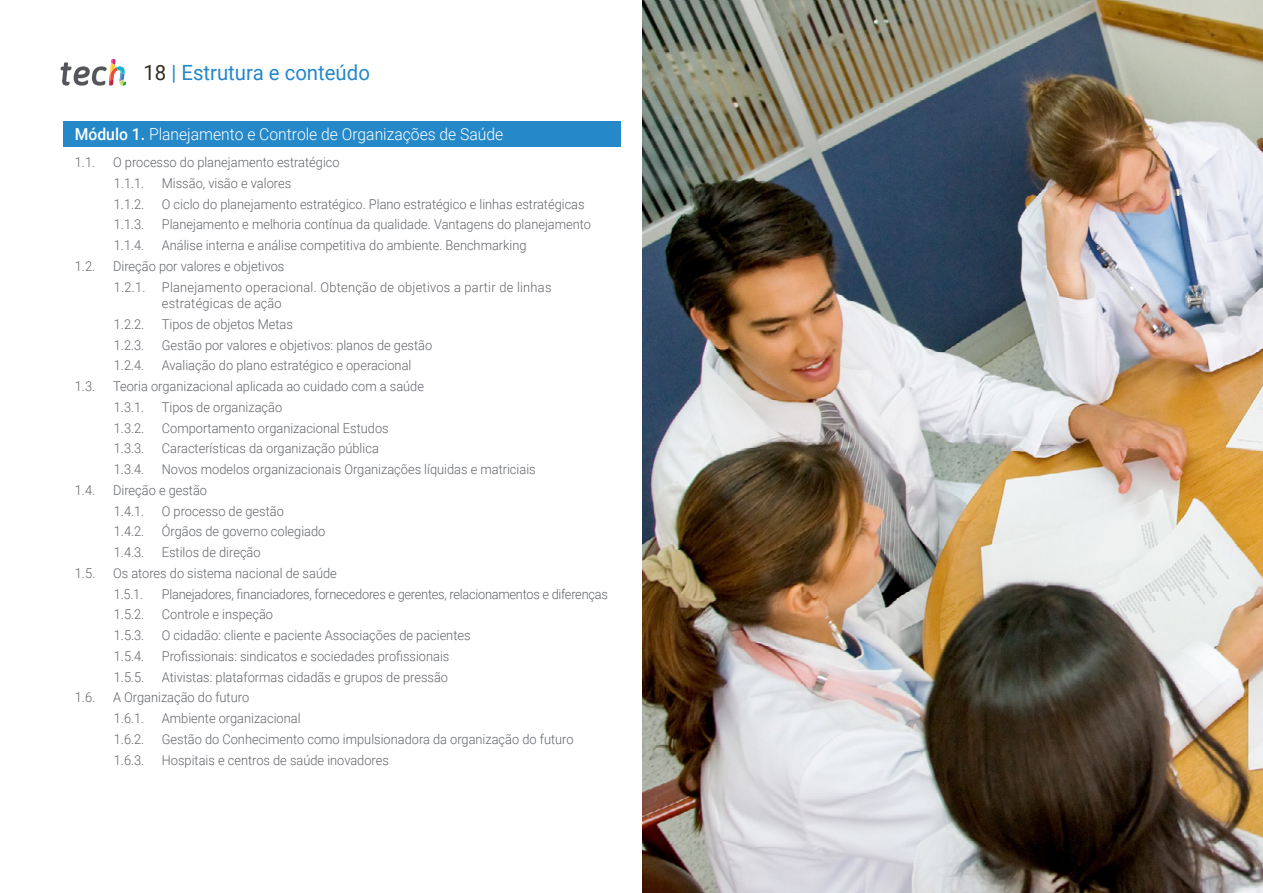
<style>
.page{position:relative;width:1263px;height:893px;background:#fff}
.page>*{position:absolute;margin:0;border:0;box-sizing:border-box;transform-origin:0 0}
.t1{font:21px "Roboto";color:#2488c9}
.t2{font:300 16.5px "Roboto";color:#fff;scale:.95 1}
.t3{font:300 13.5px/20.7px "Roboto";color:#61646a;scale:.95 1}
.t4{font:300 13.5px/20.7px "Roboto";letter-spacing:.02em;color:#61646a;scale:.95 1}
.t5{font:300 13.5px "Roboto";letter-spacing:-.02em;color:#61646a;scale:.95 1}
.s1{color:#312e20}
.s2{font-weight:500}
</style>
<div class="page">
<div style="left:64px;top:121px;width:557px;height:25px;background:#2488c9"></div>
<img style="left:642px;top:0;width:621px;height:893px">
<svg style="left:61px;top:59px;width:65px;height:27px"></svg>
<h1 class="t1" style="left:144px;top:57px;width:228px"><span class="s1">18</span> | Estrutura e conteúdo</h1>
<p class="t2" style="left:75px;top:123px;width:452px"><span class="s2">Módulo 1.</span> Planejamento e Controle de Organizações de Saúde</p>
<p class="t3" style="left:75px;top:151px;width:23px">1.1.</p>
<p class="t3" style="left:113px;top:151px;width:240px">O processo do planejamento estratégico<br>1.1.1.</p>
<p class="t3" style="left:162px;top:172px;width:138px">Missão, visão e valores</p>
<p class="t3" style="left:114px;top:193px;width:34px">1.1.2.</p>
<p class="t3" style="left:162px;top:193px;width:447px">O ciclo do planejamento estratégico. Plano estratégico e linhas estratégicas</p>
<p class="t3" style="left:114px;top:214px;width:34px">1.1.3.</p>
<p class="t3" style="left:162px;top:214px;width:453px">Planejamento e melhoria contínua da qualidade. Vantagens do planejamento</p>
<p class="t3" style="left:114px;top:234px;width:34px">1.1.4.</p>
<p class="t3" style="left:162px;top:234px;width:385px">Análise interna e análise competitiva do ambiente. Benchmarking</p>
<p class="t3" style="left:75px;top:255px;width:23px">1.2.</p>
<p class="t4" style="left:113px;top:255px;width:463px">Direção por valores e objetivos<br>1.2.1. Planejamento operacional. Obtenção de objetivos a partir de linhas</p>
<p class="t4" style="left:162px;top:292px;width:128px">estratégicas de ação</p>
<p class="t3" style="left:114px;top:313px;width:34px">1.2.2.</p>
<p class="t3" style="left:162px;top:313px;width:140px">Tipos de objetos Metas</p>
<p class="t3" style="left:114px;top:334px;width:34px">1.2.3.</p>
<p class="t3" style="left:162px;top:334px;width:286px">Gestão por valores e objetivos: planos de gestão</p>
<p class="t3" style="left:114px;top:355px;width:34px">1.2.4.</p>
<p class="t3" style="left:162px;top:355px;width:264px">Avaliação do plano estratégico e operacional</p>
<p class="t3" style="left:75px;top:375px;width:23px">1.3.</p>
<p class="t3" style="left:113px;top:375px;width:329px">Teoria organizacional aplicada ao cuidado com a saúde<br>1.3.1.</p>
<p class="t3" style="left:162px;top:396px;width:128px">Tipos de organização</p>
<p class="t3" style="left:114px;top:417px;width:34px">1.3.2.</p>
<p class="t3" style="left:162px;top:417px;width:240px">Comportamento organizacional Estudos</p>
<p class="t3" style="left:114px;top:438px;width:34px">1.3.3.</p>
<p class="t3" style="left:162px;top:438px;width:230px">Características da organização pública</p>
<p class="t3" style="left:114px;top:458px;width:34px">1.3.4.</p>
<p class="t3" style="left:162px;top:458px;width:395px">Novos modelos organizacionais Organizações líquidas e matriciais</p>
<p class="t3" style="left:75px;top:479px;width:23px">1.4.</p>
<p class="t3" style="left:113px;top:479px;width:100px">Direção e gestão<br>1.4.1.</p>
<p class="t3" style="left:162px;top:500px;width:130px">O processo de gestão</p>
<p class="t3" style="left:114px;top:521px;width:34px">1.4.2.</p>
<p class="t3" style="left:162px;top:521px;width:174px">Órgãos de governo colegiado</p>
<p class="t3" style="left:114px;top:541px;width:34px">1.4.3.</p>
<p class="t3" style="left:162px;top:541px;width:106px">Estilos de direção</p>
<p class="t3" style="left:75px;top:562px;width:23px">1.5.</p>
<p class="t3" style="left:113px;top:562px;width:237px">Os atores do sistema nacional de saúde<br>1.5.1.</p>
<p class="t5" style="left:162px;top:584px;width:471px">Planejadores, financiadores, fornecedores e gerentes, relacionamentos e diferenças</p>
<p class="t3" style="left:114px;top:604px;width:34px">1.5.2.</p>
<p class="t3" style="left:162px;top:604px;width:119px">Controle e inspeção</p>
<p class="t3" style="left:114px;top:624px;width:34px">1.5.3.</p>
<p class="t3" style="left:162px;top:624px;width:326px">O cidadão: cliente e paciente Associações de pacientes</p>
<p class="t3" style="left:114px;top:645px;width:34px">1.5.4.</p>
<p class="t3" style="left:162px;top:645px;width:304px">Profissionais: sindicatos e sociedades profissionais</p>
<p class="t3" style="left:114px;top:666px;width:34px">1.5.5.</p>
<p class="t3" style="left:162px;top:666px;width:303px">Ativistas: plataformas cidadãs e grupos de pressão</p>
<p class="t3" style="left:75px;top:687px;width:23px">1.6.</p>
<p class="t3" style="left:113px;top:687px;width:145px">A Organização do futuro<br>1.6.1.</p>
<p class="t3" style="left:162px;top:707px;width:148px">Ambiente organizacional</p>
<p class="t3" style="left:114px;top:728px;width:34px">1.6.2.</p>
<p class="t3" style="left:162px;top:728px;width:435px">Gestão do Conhecimento como impulsionadora da organização do futuro</p>
<p class="t3" style="left:114px;top:749px;width:34px">1.6.3.</p>
<p class="t3" style="left:162px;top:749px;width:241px">Hospitais e centros de saúde inovadores</p>
</div>
